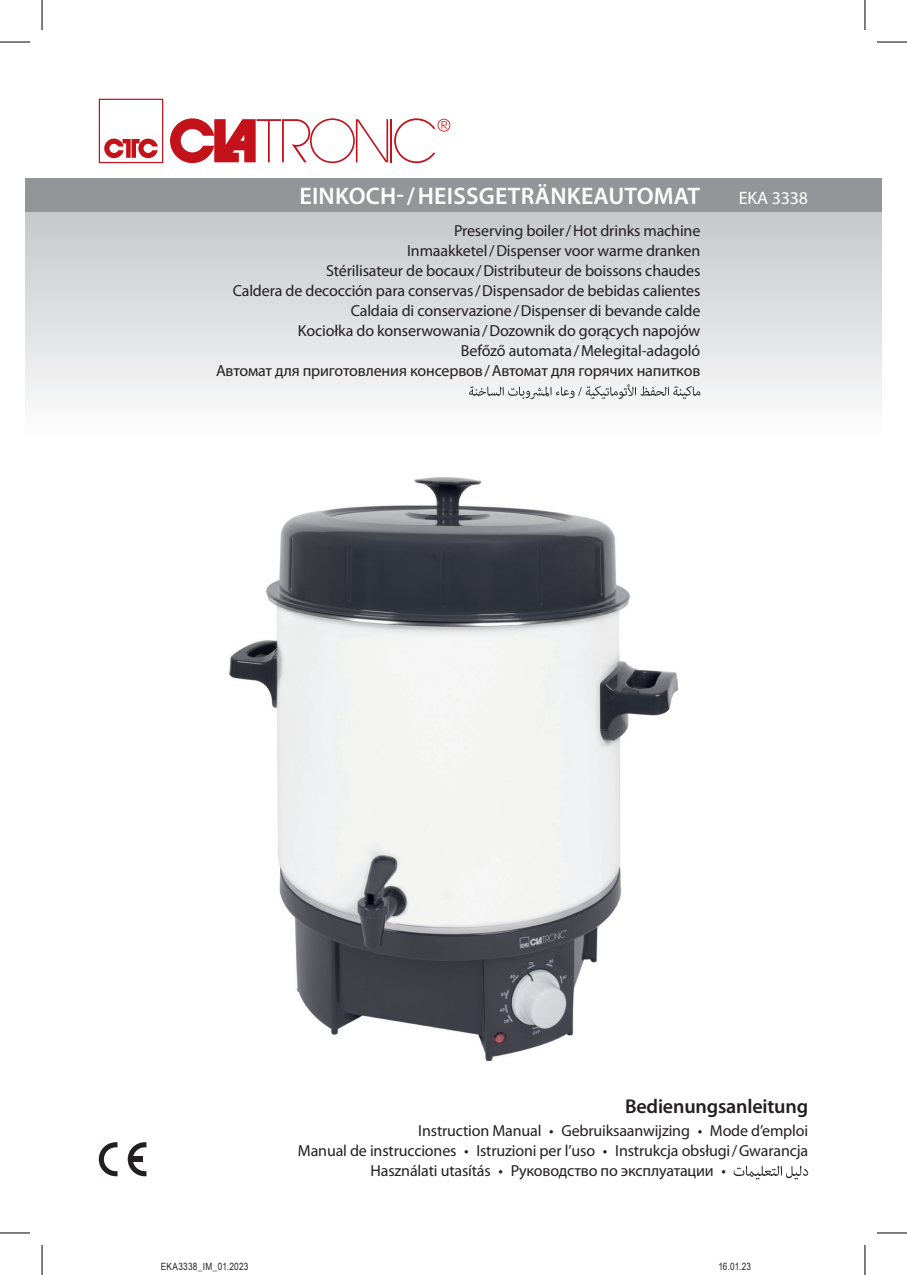
<style>
.page{position:relative;width:907px;height:1275px;background:#fff}
.page>*{position:absolute;margin:0;border:0;box-sizing:border-box;transform-origin:0 0}
.t1{font:600 24px "Myriad Pro";letter-spacing:.01em;color:#fff}
.t2{font:600 20px "Myriad Pro";letter-spacing:-.01em;color:#231f20}
.t3{font:18px "Myriad Pro";letter-spacing:-.01em;color:#fff}
.t4{font:16px/20px "Myriad Pro";letter-spacing:-.01em;color:#231f20;text-align:right}
.t5{font:10px "Arial Narrow";letter-spacing:.02em;color:#231f20}
</style>
<div class="page">
<div style="left:25px;top:178px;width:856px;height:34px;background:#939598"></div>
<div style="left:25px;top:212px;width:856px;height:227px;background:linear-gradient(to bottom,#c6c7ca,#fefefe)"></div>
<svg style="left:99px;top:99px;width:64px;height:64px"></svg>
<hr style="left:390px;top:119px;width:2px;height:43px;background:#c4121a">
<svg style="left:394px;top:118px;width:56px;height:45px"></svg>
<svg style="left:170px;top:118px;width:218px;height:45px"></svg>
<svg style="left:99px;top:1142px;width:18px;height:34px"></svg>
<svg style="left:128px;top:1142px;width:18px;height:34px"></svg>
<div style="left:129px;top:1156px;width:14px;height:5px;background:#231f20"></div>
<img style="left:229px;top:477px;width:448px;height:583px">
<svg style="left:733px;top:1165px;width:74px;height:14px"></svg>
<svg style="left:469px;top:384px;width:231px;height:15px"></svg>
<hr style="left:0;top:42px;width:30px;height:1px;background:#000">
<hr style="left:876px;top:42px;width:30px;height:1px;background:#000">
<hr style="left:0;top:1232px;width:30px;height:1px;background:#000">
<hr style="left:876px;top:1232px;width:30px;height:1px;background:#000">
<hr style="left:42px;top:0;width:1px;height:30px;background:#000">
<hr style="left:42px;top:1245px;width:1px;height:30px;background:#000">
<hr style="left:864px;top:0;width:1px;height:30px;background:#000">
<hr style="left:864px;top:1245px;width:1px;height:30px;background:#000">
<h1 class="t1" style="left:299px;top:181px;width:402px">EINKOCH-/HEISSGETRÄNKEAUTOMAT</h1>
<p class="t4" style="left:216px;top:220px;width:485px">Preserving boiler/Hot drinks machine<br>Inmaakketel/Dispenser voor warme dranken<br>Stérilisateur de bocaux/Distributeur de boissons chaudes<br>Caldera de decocción para conservas/Dispensador de bebidas calientes Caldaia di conservazione/Dispenser di bevande calde<br>Kociołka do konserwowania/Dozownik do gorących napojów<br>Befőző automata/Melegital-adagoló<br>Автомат для приготовления консервов/Автомат для горячих напитков</p>
<p class="t3" style="left:738px;top:187px;width:71px">EKA 3338</p>
<p class="t2" style="left:624px;top:1094px;width:184px">Bedienungsanleitung</p>
<p class="t4" style="left:418px;top:1120px;width:391px">Instruction Manual • Gebruiksaanwijzing • Mode d’emploi</p>
<p class="t4" style="left:298px;top:1140px;width:511px">Manual de instrucciones • Istruzioni per l’uso • Instrukcja obsługi/Gwarancja</p>
<p class="t4" style="left:370px;top:1160px;width:357px">Használati utasítás • Руководство по эксплуатации •</p>
<p class="t5" style="left:161px;top:1258px;width:89px">EKA3338_IM_01.2023</p>
<p class="t5" style="left:718px;top:1258px;width:34px">16.01.23</p>
</div>
